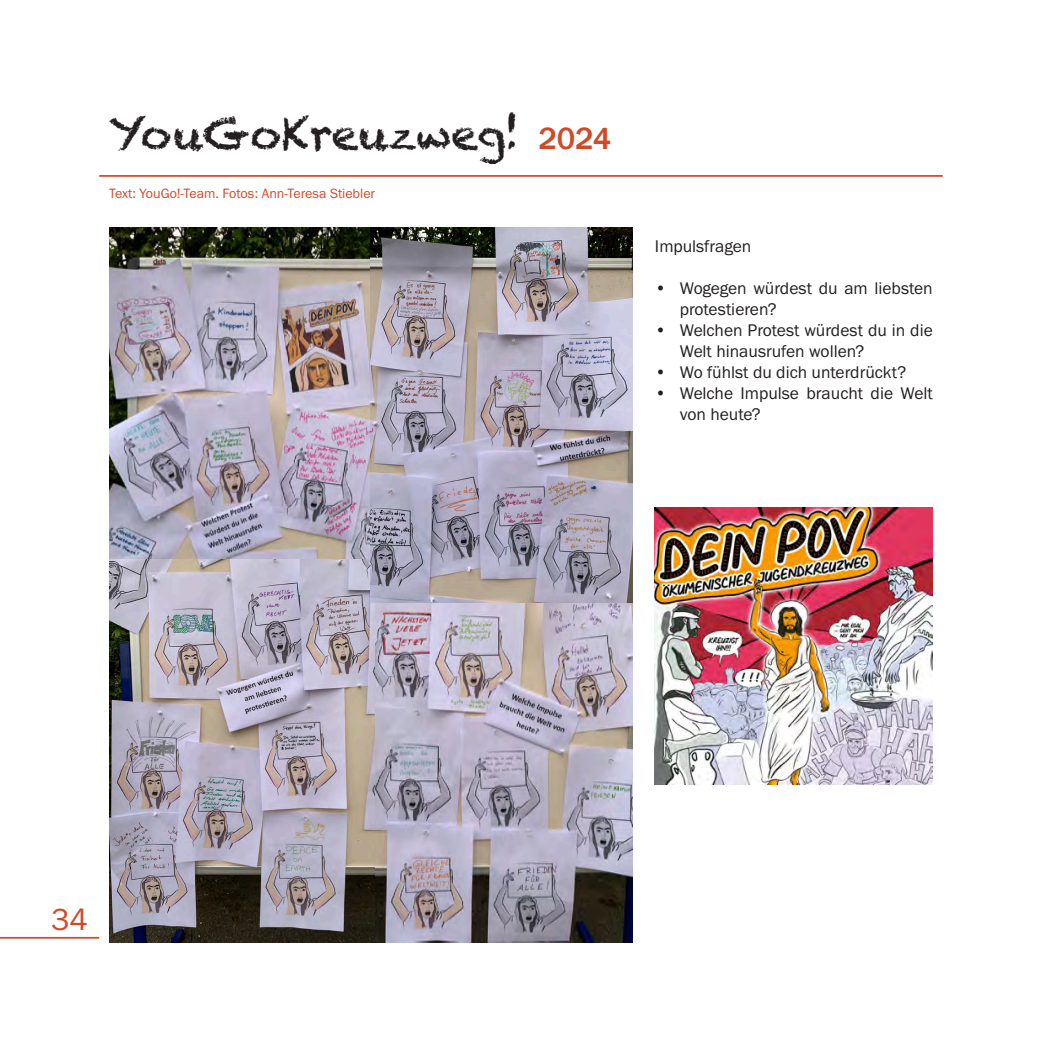
<style>
.page{position:relative;width:1042px;height:1042px;background:#fff}
.page>*{position:absolute;margin:0;border:0;box-sizing:border-box;transform-origin:0 0}
.t1{font:43.23px "Chalkduster";color:#231f20}
.t2{font:31.5px "Franklin Gothic URW Boo";color:#d04a27}
.t3{font:17.5px/21px "Franklin Gothic URW Boo";color:#231f20}
.t4{font:14px "Franklin Gothic URW Boo";color:#d04a27}
.s1{font-family:"Franklin Gothic";font-weight:500;font-size:31.5px;color:#d04a27}
.s2{font-family:"Franklin Gothic"}
</style>
<div class="page">
<hr style="left:99px;top:175px;width:844px;height:2px;background:#d04a27">
<hr style="left:0;top:937px;width:99px;height:1px;background:#d04a27">
<img style="left:109px;top:227px;width:262px;height:332px">
<img style="left:655px;top:507px;width:278px;height:278px">
<img style="left:374px;top:603px;width:259px;height:340px">
<img style="left:109px;top:559px;width:265px;height:384px">
<img style="left:371px;top:227px;width:262px;height:376px">
<h1 class="t1" style="left:109px;top:105px;width:504px">YouGoKreuzweg! <span class="s1">2024</span></h1>
<p class="t4" style="left:109px;top:184px;width:267px">Text: YouGo!-Team. Fotos: Ann-Teresa Stiebler</p>
<p class="t3" style="left:655px;top:235px;width:98px">Impulsfragen</p>
<p class="t3" style="left:680px;top:277px;width:254px;text-indent:-25px"><span class="s2">•</span> Wogegen würdest du am liebsten protestieren?</p>
<p class="t3" style="left:680px;top:319px;width:254px;text-indent:-25px"><span class="s2">•</span> Welchen Protest würdest du in die<br>Welt hinausrufen wollen?</p>
<p class="t3" style="left:655px;top:361px;width:253px"><span class="s2">•</span> Wo fühlst du dich unterdrückt?</p>
<p class="t3" style="left:680px;top:382px;width:254px;text-indent:-25px"><span class="s2">•</span> Welche Impulse braucht die Welt von heute?</p>
<h2 class="t2" style="left:51px;top:900px;width:38px">34</h2>
</div>
